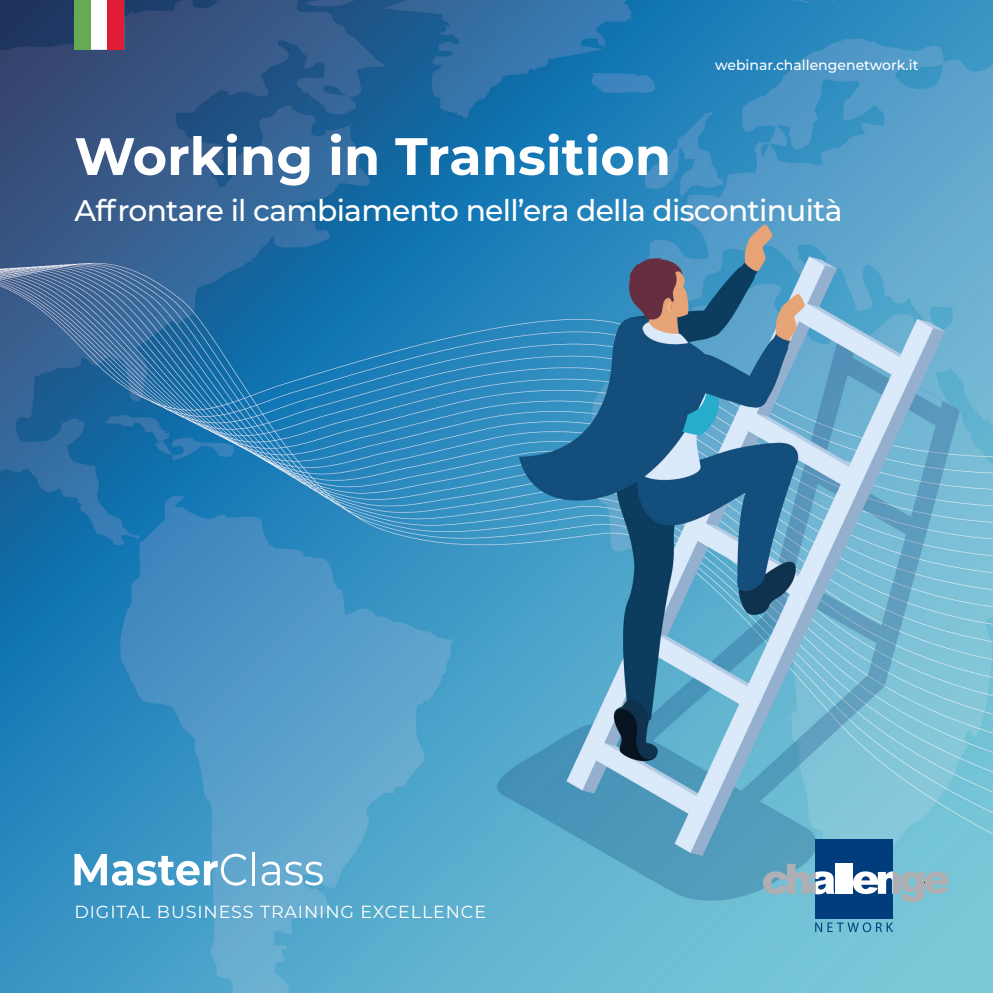
<style>
.page{position:relative;width:993px;height:993px;background:#fff}
.page>*{position:absolute;margin:0;border:0;box-sizing:border-box;transform-origin:0 0}
.t1{font:700 52.5px "Montserrat";color:#fff}
.t2{font:500 29.75px "Montserrat";letter-spacing:-.025em;color:#fff}
.t3{font:17.5px "Montserrat";letter-spacing:.05em;color:#fff}
.t4{font:500 14px "Montserrat";color:#fff}
</style>
<div class="page">
<img style="left:0;top:0;width:992px;height:992px">
<svg style="left:74px;top:853px;width:172px;height:32px"></svg>
<hr style="left:252px;top:851px;width:3px;height:34px;background:#fff">
<svg style="left:261px;top:861px;width:61px;height:24px"></svg>
<div style="left:815px;top:838px;width:77px;height:80px;background:#013d7d"></div>
<svg style="left:762px;top:863px;width:72px;height:31px;background:#8caebf"></svg>
<div style="left:834px;top:863px;width:9px;height:30px;background:#fff"></div>
<div style="left:844px;top:863px;width:8px;height:30px;background:#fff"></div>
<svg style="left:852px;top:871px;width:99px;height:31px"></svg>
<svg style="left:814px;top:922px;width:7px;height:9px"></svg>
<svg style="left:827px;top:922px;width:65px;height:9px"></svg>
<svg style="left:91px;top:0;width:16px;height:50px"></svg>
<div style="left:74px;top:0;width:17px;height:50px;background:#66aa53"></div>
<div style="left:107px;top:0;width:17px;height:50px;background:#e01d35"></div>
<p class="t4" style="left:714px;top:55px;width:205px">webinar.challengenetwork.it</p>
<p class="t1" style="left:74px;top:118px;width:598px">Working in Transition</p>
<p class="t2" style="left:74px;top:189px;width:769px">Affrontare il cambiamento nell’era della discontinuità</p>
<p class="t3" style="left:74px;top:899px;width:413px">DIGITAL BUSINESS TRAINING EXCELLENCE</p>
</div>
